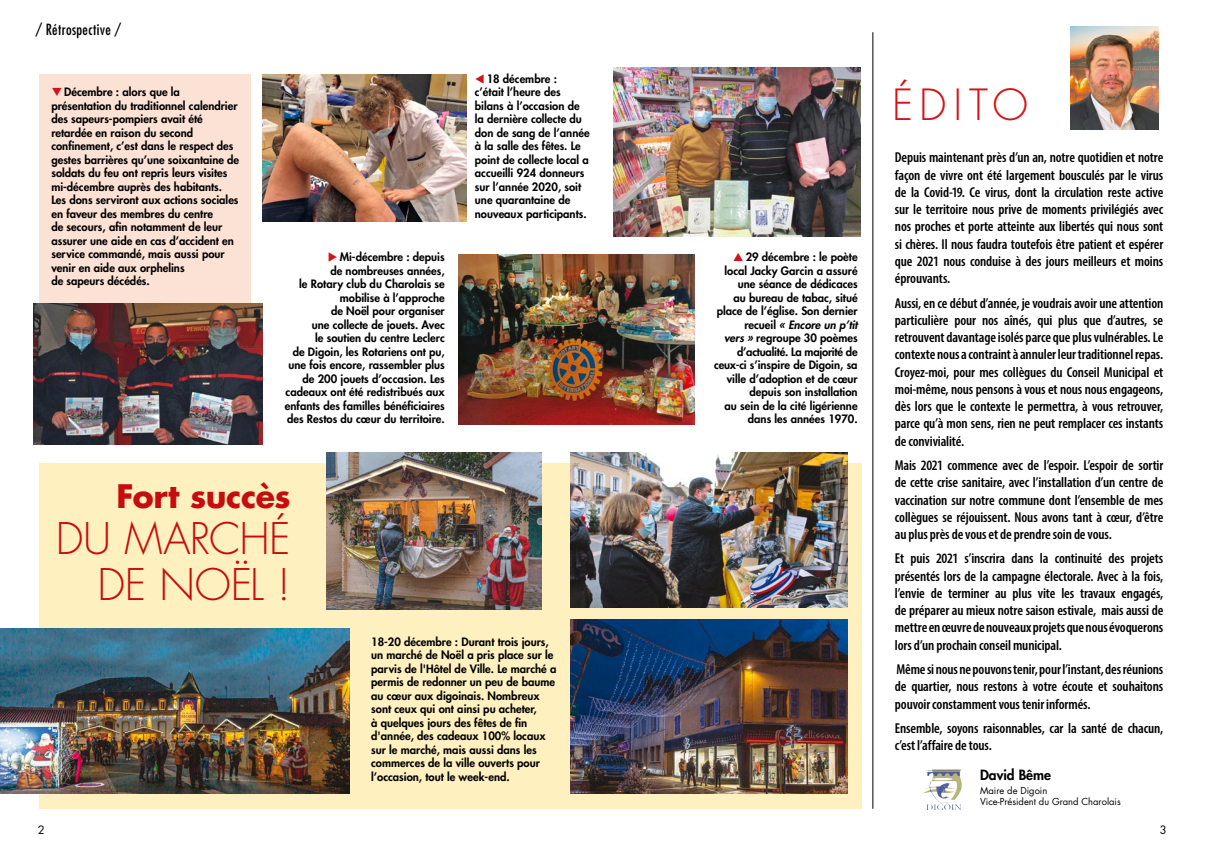
<style>
.page{position:relative;width:1205px;height:851px;background:#fff}
.page>*{position:absolute;margin:0;border:0;box-sizing:border-box;transform-origin:0 0}
.t1{font:300 42.38px/45.9px "Futura Std";letter-spacing:-.01em;color:#c60c0e;text-align:right}
.t2{font:300 41.75px "Futura Std";letter-spacing:.15em;color:#d51317}
.t3{font:700 31.5px "Futura Std";letter-spacing:-.015em;color:#c60c0e}
.t4{font:condensed 15px "Futura Std";letter-spacing:.025em;color:#000}
.t5{font:600 condensed 14.38px/17.2px "Myriad Pro";letter-spacing:-.01em;color:#000;text-align:justify}
.t6{font:800 13.75px "Futura Std";color:#000}
.t7{font:800 11.25px/13.5px "Futura Std";color:#000}
.t8{font:11.25px "Futura Std";color:#000}
.t9{font:9.38px/11.2px "Futura Std";color:#000}
.s1{color:#d51317}
.s2{font-style:italic}
</style>
<div class="page">
<div style="left:39px;top:74px;width:212px;height:326px;background:#fce1d5"></div>
<hr style="left:872px;top:32px;width:1px;height:776px;background:#000">
<img style="left:922px;top:769px;width:39px;height:33px">
<div style="left:39px;top:463px;width:822px;height:346px;background:#fff0c0"></div>
<img style="left:1070px;top:27px;width:89px;height:102px">
<img style="left:262px;top:74px;width:204px;height:147px">
<img style="left:0;top:628px;width:350px;height:165px">
<img style="left:570px;top:619px;width:277px;height:174px">
<img style="left:327px;top:453px;width:214px;height:156px">
<img style="left:613px;top:67px;width:247px;height:169px">
<img style="left:458px;top:254px;width:236px;height:171px">
<img style="left:34px;top:304px;width:228px;height:140px">
<img style="left:570px;top:452px;width:277px;height:155px">
<h3 class="t4" style="left:36px;top:21px;width:86px">/ Rétrospective /</h3>
<p class="t7" style="left:51px;top:85px;width:189px"><span class="s1">❑</span> Décembre : alors que la présentation du traditionnel calendrier des sapeurs-pompiers avait été retardée en raison du second confinement, c’est dans le respect des gestes barrières qu’une soixantaine de soldats du feu ont repris leurs visites mi-décembre auprès des habitants.<br>Les dons serviront aux actions sociales en faveur des membres du centre<br>de secours, afin notamment de leur assurer une aide en cas d’accident en service commandé, mais aussi pour venir en aide aux orphelins<br>de sapeurs décédés.</p>
<p class="t7" style="left:285px;top:250px;width:161px;text-align:right"><span class="s1">◆</span> Mi-décembre : depuis<br>de nombreuses années,<br>le Rotary club du Charolais se mobilise à l’approche<br>de Noël pour organiser<br>une collecte de jouets. Avec<br>le soutien du centre Leclerc<br>de Digoin, les Rotariens ont pu, une fois encore, rassembler plus de 200 jouets d’occasion. Les cadeaux ont été redistribués aux enfants des familles bénéficiaires des Restos du cœur du territoire.</p>
<h3 class="t3" style="left:117px;top:475px;width:176px">Fort succès</h3>
<h1 class="t1" style="left:56px;top:517px;width:236px">DU MARCHÉ<br>DE NOËL !</h1>
<p class="t7" style="left:475px;top:72px;width:116px"><span class="s1">▼</span> 18 décembre :<br>c’était l’heure des bilans à l’occasion de la dernière collecte du don de sang de l’année à la salle des fêtes. Le point de collecte local a accueilli 924 donneurs sur l’année 2020, soit une quarantaine de nouveaux participants.</p>
<p class="t7" style="left:371px;top:634px;width:187px">18-20 décembre : Durant trois jours, un marché de Noël a pris place sur le parvis de l'Hôtel de Ville. Le marché a permis de redonner un peu de baume au cœur aux digoinais. Nombreux sont ceux qui ont ainsi pu acheter,<br>à quelques jours des fêtes de fin d'année, des cadeaux 100% locaux sur le marché, mais aussi dans les commerces de la ville ouverts pour l’occasion, tout le week-end.</p>
<p class="t7" style="left:714px;top:250px;width:145px;text-align:right">29 décembre : le poète<br>local Jacky Garcin a assuré une séance de dédicaces<br>au bureau de tabac, situé place de l’église. Son dernier recueil <span class="s2">« Encore un p’tit<br>vers »</span> regroupe 30 poèmes d’actualité. La majorité de ceux-ci s’inspire de Digoin, sa ville d’adoption et de cœur depuis son installation<br>au sein de la cité ligérienne dans les années 1970.</p>
<h2 class="t2" style="left:892px;top:80px;width:138px">ÉDITO</h2>
<p class="t5" style="left:895px;top:149px;width:270px">Depuis maintenant près d’un an, notre quotidien et notre façon de vivre ont été largement bousculés par le virus de la Covid-19. Ce virus, dont la circulation reste active sur le territoire nous prive de moments privilégiés avec nos proches et porte atteinte aux libertés qui nous sont si chères. Il nous faudra toutefois être patient et espérer que 2021 nous conduise à des jours meilleurs et moins éprouvants.</p>
<p class="t5" style="left:895px;top:294px;width:270px">Aussi, en ce début d’année, je voudrais avoir une attention particulière pour nos aînés, qui plus que d’autres, se retrouvent davantage isolés parce que plus vulnérables. Le contexte nous a contraint à annuler leur traditionnel repas.<br>Croyez-moi, pour mes collègues du Conseil Municipal et moi-même, nous pensons à vous et nous nous engageons, dès lors que le contexte le permettra, à vous retrouver, parce qu’à mon sens, rien ne peut remplacer ces instants de convivialité.</p>
<p class="t5" style="left:895px;top:456px;width:270px">Mais 2021 commence avec de l’espoir. L’espoir de sortir de cette crise sanitaire, avec l’installation d’un centre de vaccination sur notre commune dont l’ensemble de mes collègues se réjouissent. Nous avons tant à cœur, d’être au plus près de vous et de prendre soin de vous.</p>
<p class="t5" style="left:895px;top:549px;width:270px">Et puis 2021 s’inscrira dans la continuité des projets présentés lors de la campagne électorale. Avec à la fois, l’envie de terminer au plus vite les travaux engagés, de préparer au mieux notre saison estivale, mais aussi de mettre en œuvre de nouveaux projets que nous évoquerons lors d’un prochain conseil municipal.</p>
<p class="t5" style="left:895px;top:660px;width:270px">Même si nous ne pouvons tenir, pour l’instant, des réunions de quartier, nous restons à votre écoute et souhaitons pouvoir constamment vous tenir informés.</p>
<p class="t5" style="left:895px;top:719px;width:270px">Ensemble, soyons raisonnables, car la santé de chacun, c’est l’affaire de tous.</p>
<p class="t9" style="left:980px;top:785px;width:142px">Maire de Digoin<br>Vice-Président du Grand Charolais</p>
<p class="t6" style="left:980px;top:765px;width:72px">David Bême</p>
<p class="t8" style="left:38px;top:822px;width:8px">2</p>
<p class="t8" style="left:1160px;top:822px;width:8px">3</p>
</div>
